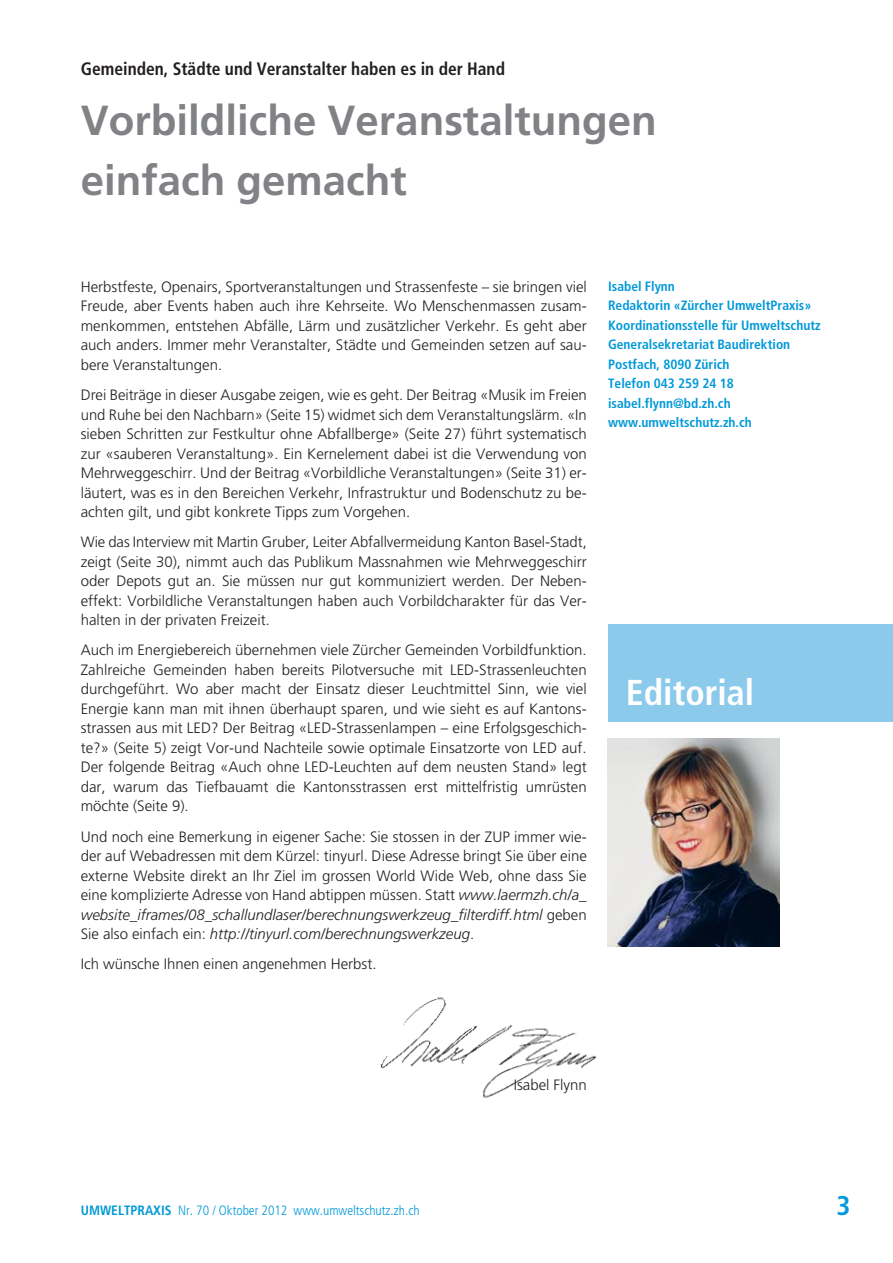
<style>
.page{position:relative;width:893px;height:1263px;background:#fff}
.page>*{position:absolute;margin:0;border:0;box-sizing:border-box;transform-origin:0 0}
.t1{font:700 42px/60px "Frutiger LT Std";color:#808285}
.t2{font:700 condensed 36px "Frutiger LT Std";color:#fff}
.t3{font:700 condensed 27px "Frutiger LT Std";color:#0099d9}
.t4{font:700 condensed 18px "Frutiger LT Std";color:#231f20}
.t5{font:300 15px/19.5px "Frutiger LT Std";color:#231f20;text-align:justify}
.t6{font:700 condensed 13.5px/19.5px "Frutiger LT Std";color:#0099d9}
.t7{font:300 condensed 13.5px "Frutiger LT Std";color:#0099d9}
.s1{font-style:italic}
.s2{font-weight:700}
</style>
<div class="page">
<div style="left:608px;top:624px;width:285px;height:97px;background:#8ccaec"></div>
<img style="left:608px;top:739px;width:171px;height:208px">
<img style="left:380px;top:997px;width:217px;height:101px">
<p class="t4" style="left:81px;top:57px;width:426px">Gemeinden, Städte und Veranstalter haben es in der Hand</p>
<h1 class="t1" style="left:81px;top:90px;width:577px">Vorbildliche Veranstaltungen einfach gemacht</h1>
<p class="t5" style="left:81px;top:278px;width:507px">Herbstfeste, Openairs, Sportveranstaltungen und Strassenfeste – sie bringen viel Freude, aber Events haben auch ihre Kehrseite. Wo Menschenmassen zusam&shy;menkommen, entstehen Abfälle, Lärm und zusätzlicher Verkehr. Es geht aber auch anders. Immer mehr Veranstalter, Städte und Gemeinden setzen auf sau&shy;bere Veranstaltungen.</p>
<p class="t5" style="left:81px;top:386px;width:507px">Drei Beiträge in dieser Ausgabe zeigen, wie es geht. Der Beitrag «Musik im Freien und Ruhe bei den Nachbarn» (Seite 15) widmet sich dem Veranstaltungslärm. «In sieben Schritten zur Festkultur ohne Abfallberge» (Seite 27) führt systematisch zur «sauberen Veranstaltung». Ein Kernelement dabei ist die Verwendung von Mehrweggeschirr. Und der Beitrag «Vorbildliche Veranstaltungen» (Seite 31) er&shy;läutert, was es in den Bereichen Verkehr, Infrastruktur und Bodenschutz zu be&shy;achten gilt, und gibt konkrete Tipps zum Vorgehen.</p>
<p class="t5" style="left:81px;top:534px;width:507px">Wie das Interview mit Martin Gruber, Leiter Abfallvermeidung Kanton Basel-Stadt, zeigt (Seite 30), nimmt auch das Publikum Massnahmen wie Mehrweggeschirr oder Depots gut an. Sie müssen nur gut kommuniziert werden. Der Neben - effekt: Vorbildliche Veranstaltungen haben auch Vorbildcharakter für das Ver&shy;halten in der privaten Freizeit.</p>
<p class="t5" style="left:81px;top:642px;width:507px">Auch im Energiebereich übernehmen viele Zürcher Gemeinden Vorbildfunktion.<br>Zahlreiche Gemeinden haben bereits Pilotversuche mit LED-Strassenleuchten durchgeführt. Wo aber macht der Einsatz dieser Leuchtmittel Sinn, wie viel Energie kann man mit ihnen überhaupt sparen, und wie sieht es auf Kantons&shy;strassen aus mit LED? Der Beitrag «LED-Strassenlampen – eine Erfolgsgeschich&shy;te?» (Seite 5) zeigt Vor-und Nachteile sowie optimale Einsatzorte von LED auf.<br>Der folgende Beitrag «Auch ohne LED-Leuchten auf dem neusten Stand» legt dar, warum das Tiefbauamt die Kantonsstrassen erst mittelfristig umrüsten möchte (Seite 9).</p>
<p class="t5" style="left:81px;top:828px;width:508px">Und noch eine Bemerkung in eigener Sache: Sie stossen in der ZUP immer wie&shy;der auf Webadressen mit dem Kürzel: tinyurl. Diese Adresse bringt Sie über eine externe Website direkt an Ihr Ziel im grossen World Wide Web, ohne dass Sie eine komplizierte Adresse von Hand abtippen müssen. Statt <span class="s1">www.laermzh.ch/a_ website_iframes/08_schallundlaser/berechnungswerkzeug_filterdiff.html</span> geben Sie also einfach ein: <span class="s1">http://tinyurl.com/berechnungswerkzeug</span>.</p>
<p class="t5" style="left:81px;top:955px;width:297px">Ich wünsche Ihnen einen angenehmen Herbst.</p>
<p class="t6" style="left:608px;top:276px;width:214px">Isabel Flynn<br>Redaktorin «Zürcher UmweltPraxis»<br>Koordinationsstelle für Umweltschutz<br>Generalsekretariat Baudirektion<br>Postfach, 8090 Zürich<br>Telefon 043 259 24 18 isabel.flynn@bd.zh.ch www.umweltschutz.zh.ch</p>
<h2 class="t2" style="left:626px;top:670px;width:130px">Editorial</h2>
<p class="t5" style="left:514px;top:1076px;width:75px">Isabel Flynn</p>
<p class="t7" style="left:81px;top:1202px;width:340px"><span class="s2">UMWELTPRAXIS</span> Nr. 70 / Oktober 2012 www.umweltschutz.zh.ch</p>
<h3 class="t3" style="left:836px;top:1189px;width:16px">3</h3>
</div>
